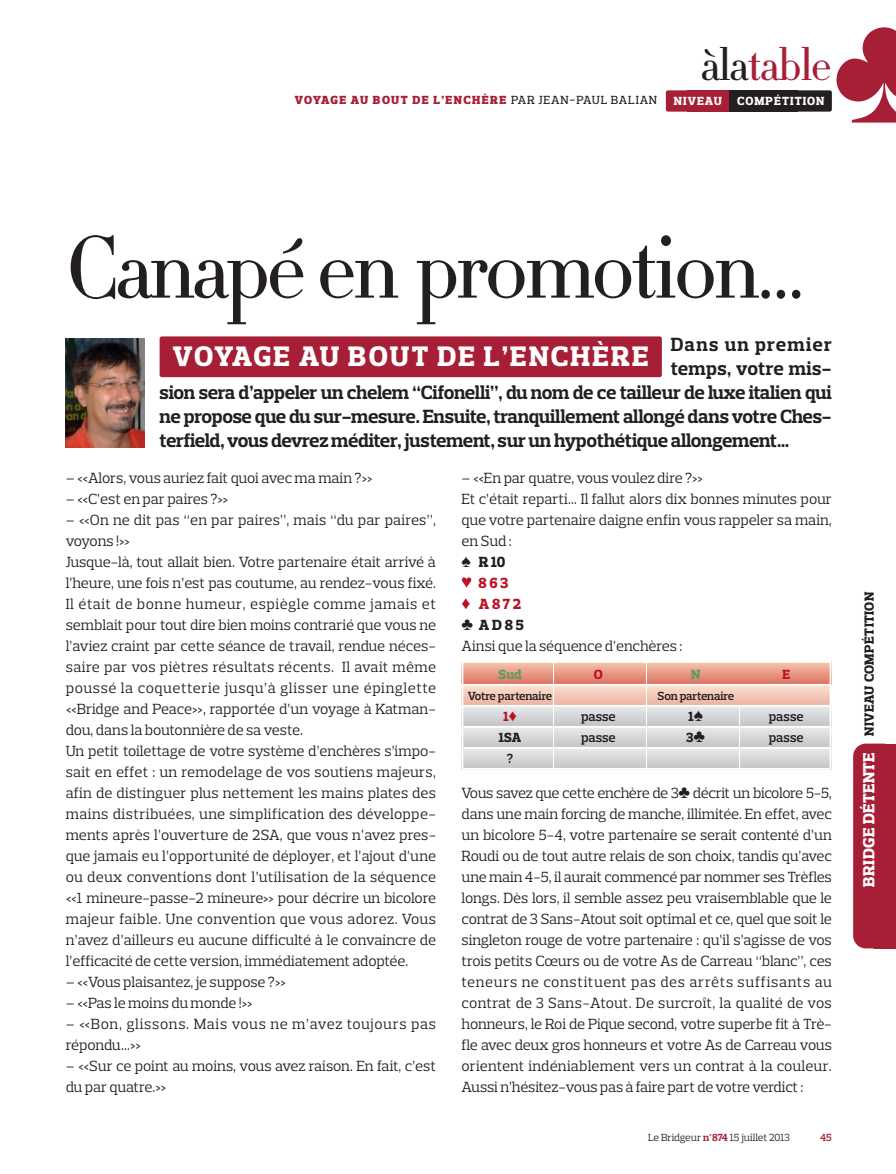
<style>
.page{position:relative;width:896px;height:1174px;background:#fff}
.page>*{position:absolute;margin:0;border:0;box-sizing:border-box;transform-origin:0 0}
.t1{font:86.1px "Didot HTF L06 Light";letter-spacing:-.05em;color:#231f20}
.t2{font:45px "Didot HTF L06 Light";letter-spacing:-.035em;color:#a71f36}
.t3{font:800 28.65px "Prelo Slab";letter-spacing:.075em;color:#fff}
.t4{font:700 19.5px "Prelo Slab";letter-spacing:-.01em;color:#231f20}
.t5{font:700 19.5px "Prelo Slab";letter-spacing:.015em;color:#231f20}
.t6{font:700 19.5px "Prelo Slab";letter-spacing:.07em;color:#231f20}
.t7{font:15px/21px "Prelo Slab";color:#231f20}
.t8{font:15px/21px "Prelo Slab";letter-spacing:.03em;color:#231f20}
.t9{font:15px "Prelo Slab";letter-spacing:-.02em;color:#231f20}
.t10{font:800 13.5px "Prelo Slab";letter-spacing:.035em;color:#231f20}
.t11{font:600 13.5px "Prelo Slab";letter-spacing:-.005em;color:#231f20}
.t12{font:800 13.5px "Prelo Slab";color:#5e9c60}
.t13{font:800 13.5px "Prelo Slab";color:#ba1222}
.t14{font:900 12px "Prelo Slab";letter-spacing:.115em;color:#a71f36}
.t15{font:600 12px "Prelo Slab";letter-spacing:-.02em;color:#231f20}
.t16{font:800 12px "Prelo Slab";letter-spacing:.09em;color:#fff}
.t17{font:10.5px "Prelo Slab";color:#231f20}
.t18{font:600 10.5px "Prelo Slab";color:#a71f36}
.s1{color:#231f20}
.s2{font-weight:500;color:#231f20}
.s3{font-weight:800}
.s4{color:#ba1222}
.s5{font-weight:800;color:#ba1222}
.s6{font-weight:700;color:#a71f36}
.s7{font-size:16.5px;color:#fff}
</style>
<div class="page">
<div style="left:665px;top:90px;width:64px;height:22px;background:#a71f36;border-radius:2px"></div>
<div style="left:686px;top:90px;width:43px;height:22px;background:#a71f36"></div>
<div style="left:729px;top:90px;width:102px;height:22px;background:#231f20;border-radius:2px"></div>
<div style="left:729px;top:90px;width:68px;height:22px;background:#231f20"></div>
<div style="left:852px;top:743px;width:43px;height:205px;background:#a71f36;border-radius:13px"></div>
<div style="left:874px;top:743px;width:21px;height:205px;background:#a71f36"></div>
<svg style="left:461px;top:661px;width:369px;height:109px;background:#e0c9c2"></svg>
<hr style="left:463px;top:705px;width:366px;height:2px;background:#fff">
<hr style="left:463px;top:726px;width:366px;height:2px;background:#fff">
<hr style="left:463px;top:747px;width:366px;height:2px;background:#fff">
<hr style="left:463px;top:768px;width:366px;height:2px;background:#fff">
<div style="left:159px;top:336px;width:502px;height:41px;background:#a71f36;border-radius:2px"></div>
<img style="left:66px;top:339px;width:78px;height:109px">
<h2 class="t2" style="left:700px;top:47px;width:133px"><span class="s1">àla</span>table</h2>
<p class="t14" style="left:294px;top:93px;width:364px">VOYAGE AU BOUT DE L’ENCHÈRE <span class="s2">PAR JEAN-PAUL BALIAN</span></p>
<p class="t16" style="left:673px;top:94px;width:50px">NIVEAU</p>
<p class="t16" style="left:736px;top:94px;width:89px">COMPÉTITION</p>
<h1 class="t1" style="left:66px;top:234px;width:741px">Canapé en promotion…</h1>
<h3 class="t6" style="left:670px;top:337px;width:162px">Dans un premier</h3>
<h3 class="t5" style="left:670px;top:361px;width:162px">temps, votre mis-</h3>
<h3 class="t4" style="left:159px;top:385px;width:673px">sion sera d’appeler un chelem “Cifonelli”, du nom de ce tailleur de luxe italien qui</h3>
<h3 class="t4" style="left:159px;top:409px;width:673px">ne propose que du sur-mesure. Ensuite, tranquillement allongé dans votre Ches-</h3>
<h3 class="t4" style="left:159px;top:433px;width:631px">terfield, vous devrez méditer, justement, sur un hypothétique allongement…</h3>
<h3 class="t3" style="left:173px;top:339px;width:477px">VOYAGE AU BOUT DE L’ENCHÈRE</h3>
<p class="t7" style="left:66px;top:469px;width:308px">– «Alors, vous auriez fait quoi avec ma main ?»</p>
<p class="t7" style="left:66px;top:490px;width:164px">– «C’est en par paires ?»</p>
<p class="t7" style="left:66px;top:511px;width:372px">– «On ne dit pas “en par paires”, mais “du par paires”, voyons !»<br>Jusque-là, tout allait bien. Votre partenaire était arrivé à l’heure, une fois n’est pas coutume, au rendez-vous fixé.<br>Il était de bonne humeur, espiègle comme jamais et semblait pour tout dire bien moins contrarié que vous ne l’aviez craint par cette séance de travail, rendue néces&shy;saire par vos piètres résultats récents. Il avait même poussé la coquetterie jusqu’à glisser une épinglette «Bridge and Peace», rapportée d’un voyage à Katman&shy;dou, dans la boutonnière de sa veste.<br>Un petit toilettage de votre système d’enchères s’impo&shy;sait en effet : un remodelage de vos soutiens majeurs, afin de distinguer plus nettement les mains plates des mains distribuées, une simplification des développe&shy;ments après l’ouverture de 2SA, que vous n’avez pres - que jamais eu l’opportunité de déployer, et l’ajout d’une ou deux conventions dont l’utilisation de la sé quence «1 mineure-passe-2 mineure» pour décrire un bicolore majeur faible. Une convention que vous adorez. Vous n’avez d’ailleurs eu aucune difficulté à le convaincre de l’efficacité de cette version, immédiatement adoptée.</p>
<p class="t7" style="left:66px;top:973px;width:222px">– «Vous plaisantez, je suppose ?»</p>
<p class="t9" style="left:66px;top:998px;width:188px">– «Pas le moins du monde !»</p>
<p class="t8" style="left:66px;top:1015px;width:371px">– «Bon, glissons. Mais vous ne m’avez toujours pas répondu…»</p>
<p class="t7" style="left:66px;top:1057px;width:371px">– «Sur ce point au moins, vous avez raison. En fait, c’est du par quatre.»</p>
<p class="t7" style="left:461px;top:469px;width:371px">– «En par quatre, vous voulez dire ?»<br>Et c’était reparti… Il fallut alors dix bonnes minutes pour que votre partenaire daigne enfin vous rappeler sa main, en Sud :<br>♠ <span class="s3">R 10<br></span><span class="s4">♥</span> <span class="s5">8 6 3<br></span><span class="s4">♦</span> <span class="s5">A 8 7 2<br></span>♣ <span class="s3">A D 8 5<br></span>Ainsi que la séquence d’enchères :</p>
<p class="t12" style="left:498px;top:667px;width:25px">Sud</p>
<p class="t13" style="left:593px;top:667px;width:11px">O</p>
<p class="t12" style="left:690px;top:667px;width:11px">N</p>
<p class="t13" style="left:782px;top:667px;width:9px">E</p>
<p class="t15" style="left:467px;top:692px;width:86px">Votre partenaire</p>
<p class="t15" style="left:657px;top:692px;width:78px">Son partenaire</p>
<p class="t13" style="left:503px;top:709px;width:15px">1♦</p>
<p class="t11" style="left:580px;top:712px;width:36px">passe</p>
<p class="t10" style="left:688px;top:709px;width:16px">1♠</p>
<p class="t11" style="left:768px;top:712px;width:36px">passe</p>
<p class="t10" style="left:498px;top:730px;width:24px">1SA</p>
<p class="t11" style="left:580px;top:733px;width:36px">passe</p>
<p class="t10" style="left:686px;top:730px;width:20px">3♣</p>
<p class="t11" style="left:768px;top:733px;width:36px">passe</p>
<p class="t11" style="left:506px;top:754px;width:8px">?</p>
<p class="t7" style="left:461px;top:784px;width:371px;text-align:justify">Vous savez que cette enchère de 3♣ décrit un bicolore 5-5, dans une main forcing de manche, illimitée. En effet, avec un bicolore 5-4, votre partenaire se serait contenté d’un Roudi ou de tout autre relais de son choix, tandis qu’avec une main 4-5, il aurait commencé par nommer ses Trèfles longs. Dès lors, il semble assez peu vraisemblable que le contrat de 3 Sans-Atout soit optimal et ce, quel que soit le singleton rouge de votre partenaire : qu’il s’agisse de vos trois petits Cœurs ou de votre As de Carreau “blanc”, ces teneurs ne constituent pas des arrêts suffisants au contrat de 3 Sans-Atout. De surcroît, la qualité de vos honneurs, le Roi de Pique second, votre superbe fit à Trè&shy;fle avec deux gros honneurs et votre As de Carreau vous orientent indéniablement vers un contrat à la couleur.<br>Aussi n’hésitez-vous pas à faire part de votre verdict :</p>
<p class="t17" style="left:647px;top:1134px;width:143px">Le Bridgeur <span class="s6">n°874</span> 15 juillet 2013</p>
<p class="t18" style="left:819px;top:1134px;width:13px">45</p>
<p class="t10" style="left:860px;top:886px;width:296px;rotate:-90deg"><span class="s7">BRIDGE DÉTENTE</span> NIVEAU COMPÉTITION</p>
</div>
